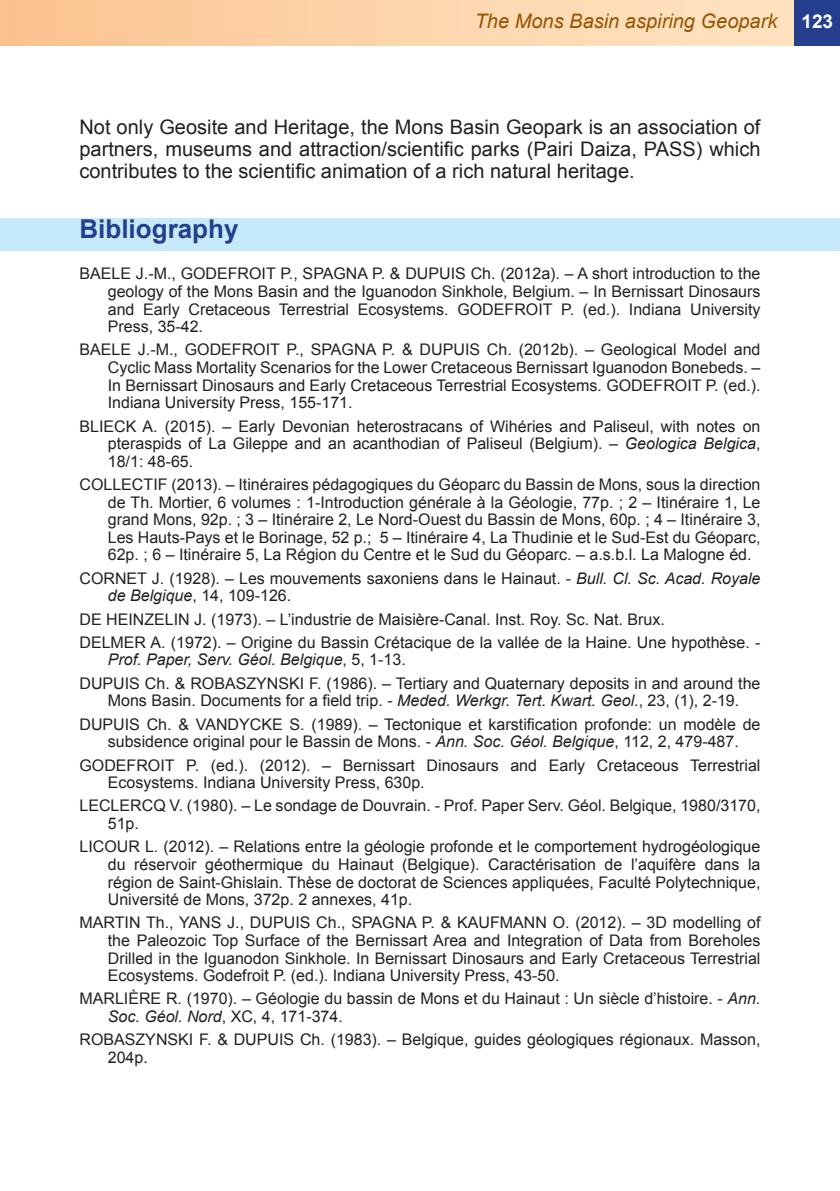
<style>
.page{position:relative;width:840px;height:1191px;background:#fff}
.page>*{position:absolute;margin:0;border:0;box-sizing:border-box;transform-origin:0 0}
.t1{font:700 26px "Arial";color:#253f8e}
.t2{font:20px/22px "Arial";color:#231f20;text-align:justify}
.t3{font:italic 20px "Arial";color:#975504}
.t4{font:16px/17.6px "Arial";color:#231f20;text-align:justify}
.s1{font-weight:700;font-style:normal;font-size:19px;color:#fff}
.s2{font-style:italic}
</style>
<div class="page">
<div style="left:0;top:0;width:821px;height:45px;background:linear-gradient(to right,#fcc491,#ffe6c5)"></div>
<div style="left:794px;top:0;width:45px;height:45px;background:#253f8e"></div>
<div style="left:0;top:218px;width:839px;height:33px;background:#c6eafa"></div>
<p class="t3" style="left:474px;top:8px;width:360px">The Mons Basin aspiring Geopark <span class="s1">123</span></p>
<p class="t2" style="left:79px;top:116px;width:682px">Not only Geosite and Heritage, the Mons Basin Geopark is an association of partners, museums and attraction/scientific parks (Pairi Daiza, PASS) which contributes to the scientific animation of a rich natural heritage.</p>
<p class="t1" style="left:79px;top:211px;width:160px">Bibliography</p>
<p class="t4" style="left:108px;top:265px;width:653px;text-indent:-28px">BAELE J.-M., GODEFROIT P., SPAGNA P. &amp; DUPUIS Ch. (2012a). – A short introduction to the geology of the Mons Basin and the Iguanodon Sinkhole, Belgium. – In Bernissart Dinosaurs and Early Cretaceous Terrestrial Ecosystems. GODEFROIT P. (ed.). Indiana University Press, 35-42.</p>
<p class="t4" style="left:108px;top:341px;width:653px;text-indent:-28px">BAELE J.-M., GODEFROIT P., SPAGNA P. &amp; DUPUIS Ch. (2012b). – Geological Model and Cyclic Mass Mortality Scenarios for the Lower Cretaceous Bernissart Iguanodon Bonebeds. – In Bernissart Dinosaurs and Early Cretaceous Terrestrial Ecosystems. GODEFROIT P. (ed.).<br>Indiana University Press, 155-171.</p>
<p class="t4" style="left:108px;top:417px;width:653px;text-indent:-28px">BLIECK A. (2015). – Early Devonian heterostracans of Wihéries and Paliseul, with notes on pteraspids of La Gileppe and an acanthodian of Paliseul (Belgium). – <span class="s2">Geologica Belgica</span>, 18/1: 48-65.</p>
<p class="t4" style="left:108px;top:476px;width:653px;text-indent:-28px">COLLECTIF (2013). – Itinéraires pédagogiques du Géoparc du Bassin de Mons, sous la direction de Th. Mortier, 6 volumes : 1-Introduction générale à la Géologie, 77p. ; 2 – Itinéraire 1, Le grand Mons, 92p. ; 3 – Itinéraire 2, Le Nord-Ouest du Bassin de Mons, 60p. ; 4 – Itinéraire 3, Les Hauts-Pays et le Borinage, 52 p.; 5 – Itinéraire 4, La Thudinie et le Sud-Est du Géoparc, 62p. ; 6 – Itinéraire 5, La Région du Centre et le Sud du Géoparc. – a.s.b.l. La Malogne éd.</p>
<p class="t4" style="left:108px;top:569px;width:653px;text-indent:-28px">CORNET J. (1928). – Les mouvements saxoniens dans le Hainaut. - <span class="s2">Bull. Cl. Sc. Acad. Royale de Belgique</span>, 14, 109-126.</p>
<p class="t4" style="left:79px;top:610px;width:586px">DE HEINZELIN J. (1973). – L’industrie de Maisière-Canal. Inst. Roy. Sc. Nat. Brux.</p>
<p class="t4" style="left:108px;top:633px;width:653px;text-indent:-28px">DELMER A. (1972). – Origine du Bassin Crétacique de la vallée de la Haine. Une hypothèse. -<br><span class="s2">Prof. Paper, Serv. Géol. Belgique</span>, 5, 1-13.</p>
<p class="t4" style="left:79px;top:674px;width:682px;text-align:center">DUPUIS Ch. &amp; ROBASZYNSKI F. (1986). – Tertiary and Quaternary deposits in and around the<br>Mons Basin. Documents for a field trip. - <span class="s2">Meded. Werkgr. Tert. Kwart. Geol</span>., 23, (1), 2-19.</p>
<p class="t4" style="left:79px;top:715px;width:682px;text-align:center">DUPUIS Ch. &amp; VANDYCKE S. (1989). – Tectonique et karstification profonde: un modèle de subsidence original pour le Bassin de Mons. - <span class="s2">Ann. Soc. Géol. Belgique</span>, 112, 2, 479-487.</p>
<p class="t4" style="left:108px;top:756px;width:653px;text-indent:-28px">GODEFROIT P. (ed.). (2012). – Bernissart Dinosaurs and Early Cretaceous Terrestrial<br>Ecosystems. Indiana University Press, 630p.</p>
<p class="t4" style="left:108px;top:797px;width:653px;text-indent:-28px">LECLERCQ V. (1980). – Le sondage de Douvrain. - Prof. Paper Serv. Géol. Belgique, 1980/3170,<br>51p.</p>
<p class="t4" style="left:108px;top:838px;width:653px;text-indent:-28px">LICOUR L. (2012). – Relations entre la géologie profonde et le comportement hydrogéologique du réservoir géothermique du Hainaut (Belgique). Caractérisation de l’aquifère dans la région de Saint-Ghislain. Thèse de doctorat de Sciences appliquées, Faculté Polytechnique, Université de Mons, 372p. 2 annexes, 41p.</p>
<p class="t4" style="left:108px;top:914px;width:653px;text-indent:-28px">MARTIN Th., YANS J., DUPUIS Ch., SPAGNA P. &amp; KAUFMANN O. (2012). – 3D modelling of the Paleozoic Top Surface of the Bernissart Area and Integration of Data from Boreholes Drilled in the Iguanodon Sinkhole. In Bernissart Dinosaurs and Early Cretaceous Terrestrial Ecosystems. Godefroit P. (ed.). Indiana University Press, 43-50.</p>
<p class="t4" style="left:108px;top:990px;width:653px;text-indent:-28px">MARLIÈRE R. (1970). – Géologie du bassin de Mons et du Hainaut : Un siècle d’histoire. - <span class="s2">Ann.<br>Soc. Géol. Nord</span>, XC, 4, 171-374.</p>
<p class="t4" style="left:108px;top:1031px;width:653px;text-indent:-28px">ROBASZYNSKI F. &amp; DUPUIS Ch. (1983). – Belgique, guides géologiques régionaux. Masson,<br>204p.</p>
</div>
